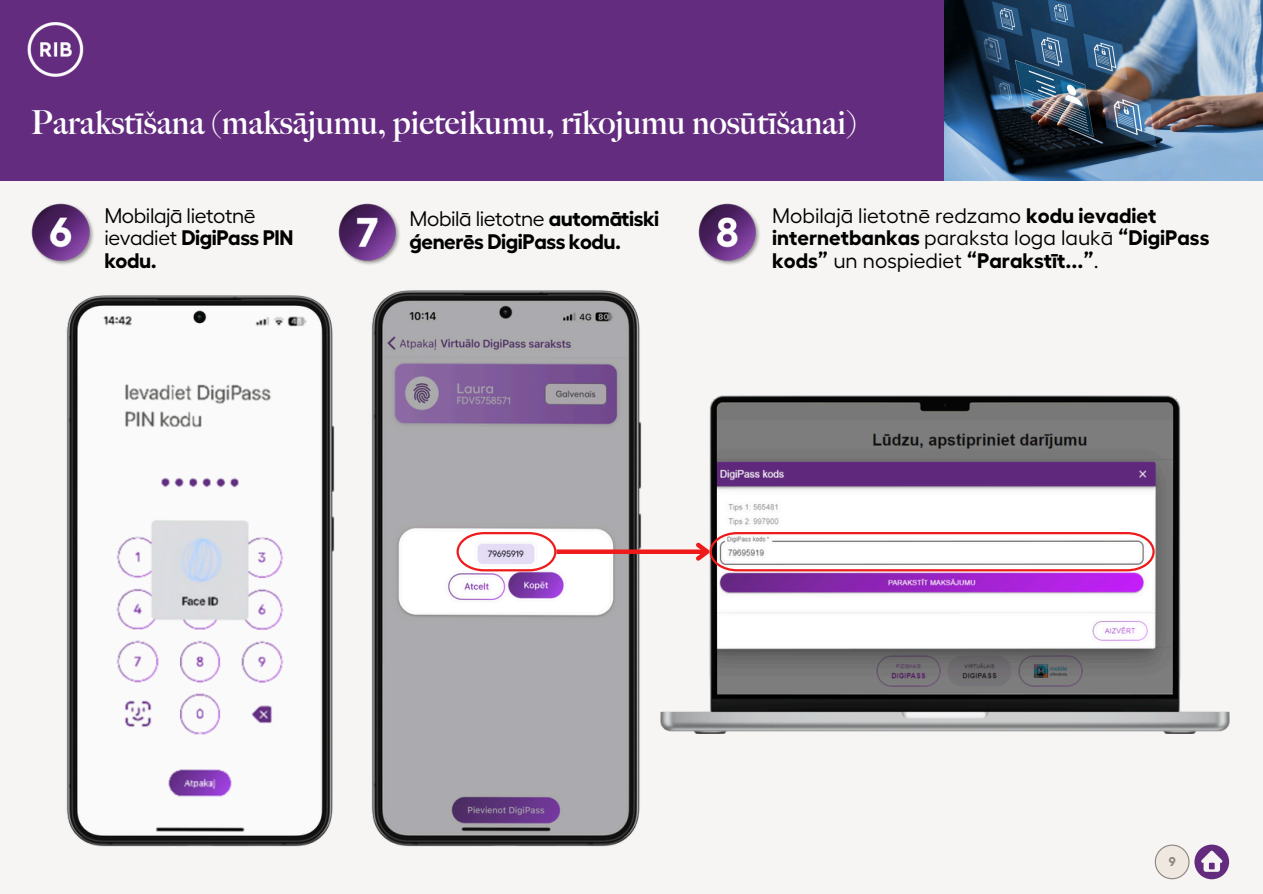
<style>
.page{position:relative;width:1263px;height:894px;background:#fff}
.page>*{position:absolute;margin:0;border:0;box-sizing:border-box;transform-origin:0 0}
.t1{font:700 33px "Big Caslon FB";color:#fff}
.t2{font:700 21px/22.5px "Hellix";color:#000}
.t3{font:700 21px/22.5px "Hellix";letter-spacing:-.02em;color:#000}
.t4{font:21px/22.5px "Hellix";letter-spacing:-.02em;color:#000}
.t5{font:700 12.75px "Hellix";color:#8f857d}
.s1{font-weight:700}
.s2{font-weight:400}
</style>
<div class="page">
<div style="left:0;top:180px;width:1263px;height:713px;background:#f6f5f3"></div>
<div style="left:0;top:0;width:1263px;height:180px;background:#632c7f"></div>
<img style="left:27px;top:22px;width:57px;height:55px">
<img style="left:66px;top:295px;width:269px;height:552px">
<svg style="left:1155px;top:844px;width:74px;height:35px"></svg>
<img style="left:944px;top:0;width:319px;height:180px">
<img style="left:371px;top:290px;width:271px;height:557px">
<svg style="left:456px;top:532px;width:100px;height:39px"></svg>
<img style="left:661px;top:395px;width:568px;height:338px">
<div style="left:556px;top:549px;width:151px;height:5px;background:#ef1a1a"></div>
<svg style="left:692px;top:532px;width:463px;height:39px"></svg>
<img style="left:31px;top:203px;width:63px;height:62px">
<img style="left:338px;top:203px;width:62px;height:62px">
<img style="left:698px;top:203px;width:62px;height:62px">
<p class="t1" style="left:31px;top:104px;width:827px">Parakstīšana (maksājumu, pieteikumu, rīkojumu nosūtīšanai)</p>
<p class="t4" style="left:104px;top:205px;width:191px">Mobilajā lietotnē ievadiet <span class="s1">DigiPass PIN kodu.</span></p>
<p class="t3" style="left:410px;top:208px;width:251px"><span class="s2">Mobilā lietotne</span> automātiski ģenerēs DigiPass kodu.</p>
<p class="t2" style="left:772px;top:204px;width:439px"><span class="s2">Mobilajā lietotnē redzamo</span> kodu ievadiet internetbankas <span class="s2">paraksta loga laukā</span> “DigiPass kods” <span class="s2">un nospiediet</span> “Parakstīt...”<span class="s2">.</span></p>
<p class="t5" style="left:1169px;top:855px;width:8px">9</p>
</div>
